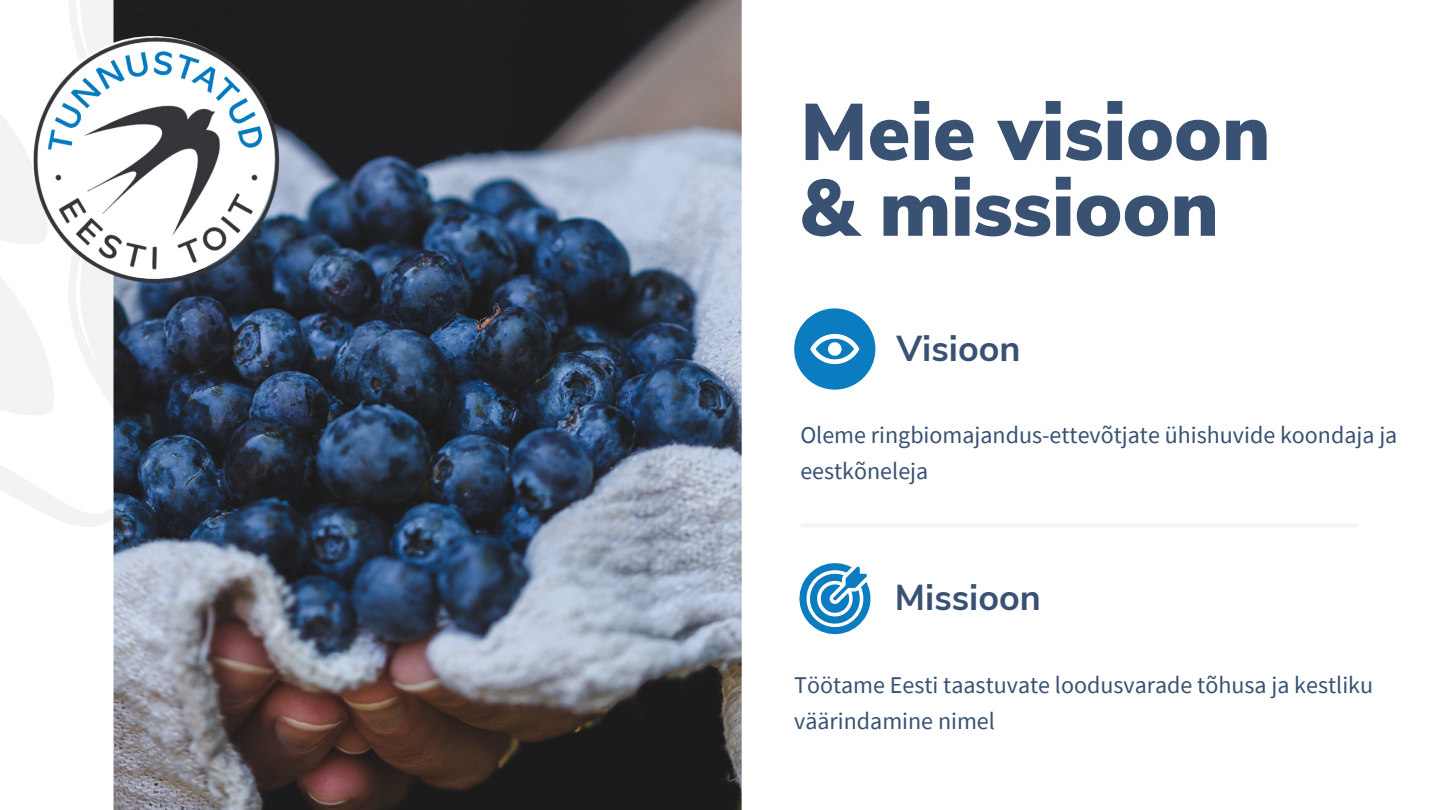
<style>
.page{position:relative;width:1440px;height:810px;background:#fff}
.page>*{position:absolute;margin:0;border:0;box-sizing:border-box;transform-origin:0 0}
.t1{font:900 80px/75.8px "Nunito Sans";color:#395173}
.t2{font:700 36px "Nunito Sans";color:#395173}
.t3{font:24px/36px "Source Sans Pro";color:#395173}
</style>
<div class="page">
<svg style="left:0;top:0;width:114px;height:428px"></svg>
<svg style="left:0;top:444px;width:114px;height:83px"></svg>
<img style="left:114px;top:0;width:627px;height:810px">
<svg style="left:799px;top:563px;width:72px;height:72px"></svg>
<hr style="left:802px;top:524px;width:555px;height:3px;background:#000">
<svg style="left:794px;top:308px;width:81px;height:81px"></svg>
<img style="left:32px;top:30px;width:259px;height:256px">
<h1 class="t1" style="left:800px;top:96px;width:472px">Meie visioon &amp; missioon</h1>
<p class="t2" style="left:897px;top:324px;width:125px">Visioon</p>
<h2 class="t3" style="left:800px;top:416px;width:599px">Oleme ringbiomajandus-ettevõtjate ühishuvide koondaja ja eestkõneleja</h2>
<p class="t2" style="left:895px;top:574px;width:147px">Missioon</p>
<p class="t3" style="left:794px;top:666px;width:581px">Töötame Eesti taastuvate loodusvarade tõhusa ja kestliku väärindamine nimel</p>
</div>
